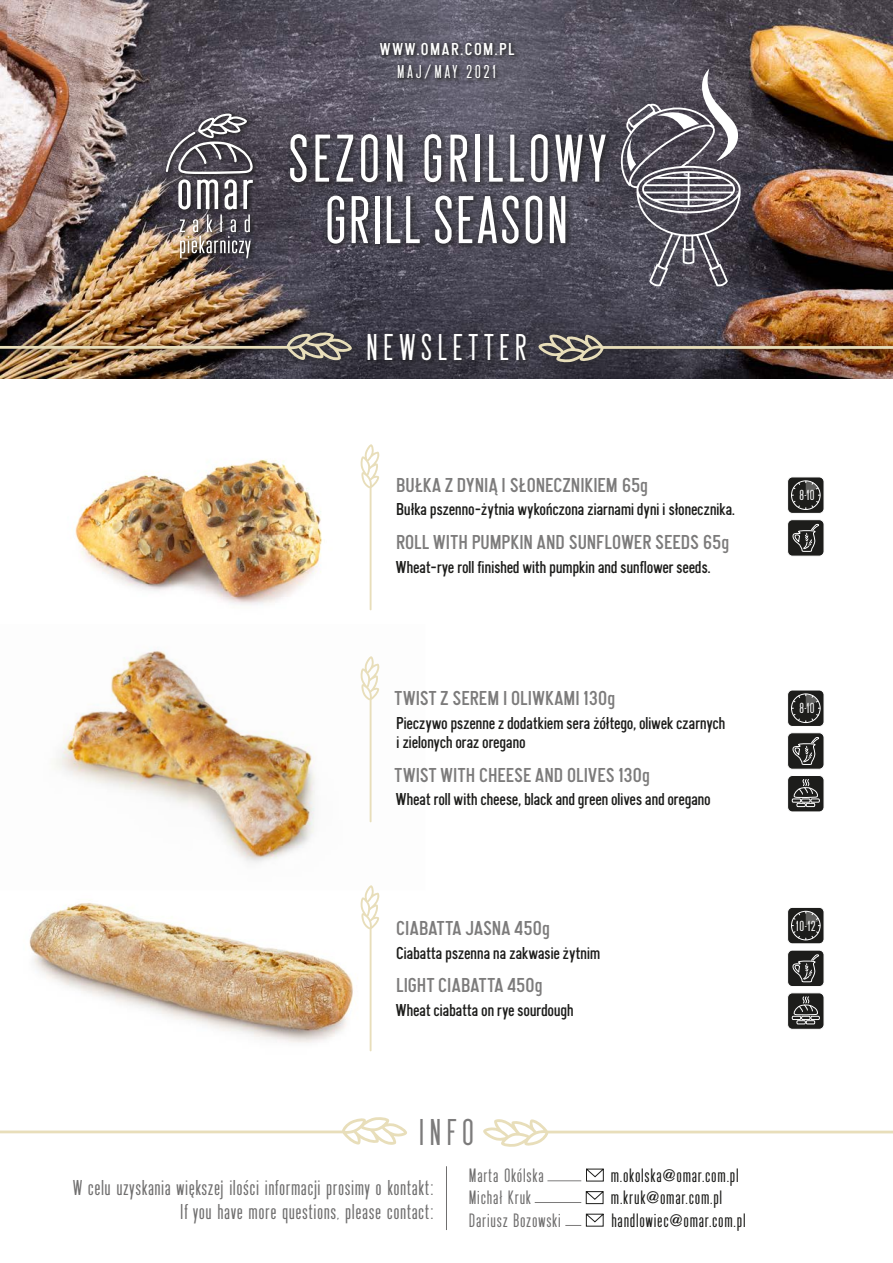
<style>
.page{position:relative;width:893px;height:1263px;background:#fff}
.page>*{position:absolute;margin:0;border:0;box-sizing:border-box;transform-origin:0 0}
.t1{font:70.5px/61.5px "Snv DOT Ext Con";letter-spacing:.015em;color:#fff;text-align:center}
.t2{font:39px "Snv DOT Ext Con";letter-spacing:.12em;color:#fff}
.t3{font:39px "Snv DOT Ext Con";color:#7c7b7b}
.t4{font:22.5px/24px "Snv DOT Ext Con";letter-spacing:-.01em;color:#706f6f;text-align:right}
.t5{font:21px "Snv DOT Reg Con";letter-spacing:.005em;color:#7c7b7b}
.t6{font:20.25px "Snv DOT Ext Con";color:#1d1d1b}
.t7{font:20.25px "Snv DOT Ext Con";letter-spacing:.005em;color:#706f6f}
.t8{font:19.5px "Snv DOT Ext Con";letter-spacing:.11em;color:#fff}
.t9{font:18px/19.5px "Snv DOT Reg Con";letter-spacing:-.025em;color:#1d1d1b}
.t10{font:18px "Snv DOT Reg Con";letter-spacing:.085em;color:#fff}
.t11{font:15.3px "Snv DOT Ext Con";color:#fff}
</style>
<div class="page">
<img style="left:0;top:0;width:893px;height:378px">
<div style="left:163px;top:110px;width:96px;height:154px;background:#1d1d1b;opacity:.75"></div>
<svg style="left:166px;top:114px;width:87px;height:144px;background:#716c70"></svg>
<div style="left:363px;top:328px;width:171px;height:40px;background:#1d1d1b;opacity:.51"></div>
<div style="left:285px;top:129px;width:329px;height:122px;background:#1d1d1b;opacity:.55"></div>
<div style="left:0;top:327px;width:360px;height:41px;background:#1d1d1b;opacity:.44"></div>
<img style="left:0;top:332px;width:352px;height:28px">
<div style="left:534px;top:329px;width:359px;height:41px;background:#1d1d1b;opacity:.44"></div>
<img style="left:538px;top:334px;width:355px;height:29px">
<svg style="left:617px;top:69px;width:124px;height:217px;background:#68646e"></svg>
<div style="left:395px;top:62px;width:106px;height:23px;background:#1d1d1b;opacity:.75"></div>
<div style="left:377px;top:39px;width:144px;height:22px;background:#1d1d1b;opacity:.75"></div>
<img style="left:54px;top:651px;width:326px;height:198px">
<img style="left:75px;top:454px;width:305px;height:157px">
<img style="left:29px;top:849px;width:351px;height:203px">
<svg style="left:585px;top:1191px;width:19px;height:13px"></svg>
<svg style="left:586px;top:1168px;width:18px;height:14px"></svg>
<hr style="left:446px;top:1166px;width:1px;height:64px;background:#706f6f">
<svg style="left:0;top:1117px;width:407px;height:28px"></svg>
<svg style="left:483px;top:1119px;width:410px;height:28px"></svg>
<hr style="left:547px;top:1180px;width:34px;height:1px;background:#7c7b7b">
<hr style="left:535px;top:1202px;width:46px;height:1px;background:#7c7b7b">
<svg style="left:565px;top:1213px;width:39px;height:14px"></svg>
<svg style="left:360px;top:444px;width:19px;height:166px"></svg>
<svg style="left:360px;top:656px;width:19px;height:166px"></svg>
<svg style="left:360px;top:885px;width:19px;height:166px"></svg>
<div style="left:788px;top:477px;width:36px;height:36px;background:#1d1d1b;border-radius:5px"></div>
<div style="left:787px;top:476px;width:37px;height:38px;border:1px solid #fff;border-radius:5px"></div>
<div style="left:791px;top:480px;width:29px;height:30px;border:1px solid #fff;border-radius:50%"></div>
<svg style="left:792px;top:481px;width:28px;height:28px"></svg>
<div style="left:788px;top:775px;width:36px;height:37px;background:#1d1d1b;border-radius:5px"></div>
<div style="left:787px;top:775px;width:37px;height:37px;border:1px solid #fff;border-radius:5px"></div>
<div style="left:810px;top:798px;width:10px;height:4px;border:1px solid #fff"></div>
<svg style="left:792px;top:779px;width:27px;height:28px"></svg>
<div style="left:788px;top:520px;width:36px;height:36px;background:#1d1d1b;border-radius:5px"></div>
<div style="left:787px;top:519px;width:37px;height:37px;border:1px solid #fff;border-radius:5px"></div>
<svg style="left:792px;top:523px;width:27px;height:29px"></svg>
<div style="left:788px;top:690px;width:36px;height:36px;background:#1d1d1b;border-radius:5px"></div>
<div style="left:787px;top:690px;width:37px;height:37px;border:1px solid #fff;border-radius:5px"></div>
<div style="left:791px;top:693px;width:29px;height:30px;border:1px solid #fff;border-radius:50%"></div>
<svg style="left:792px;top:694px;width:28px;height:28px"></svg>
<div style="left:788px;top:733px;width:36px;height:36px;background:#1d1d1b;border-radius:5px"></div>
<div style="left:787px;top:732px;width:37px;height:38px;border:1px solid #fff;border-radius:5px"></div>
<svg style="left:792px;top:737px;width:27px;height:28px"></svg>
<div style="left:788px;top:907px;width:36px;height:37px;background:#1d1d1b;border-radius:5px"></div>
<div style="left:787px;top:907px;width:37px;height:37px;border:1px solid #fff;border-radius:5px"></div>
<div style="left:791px;top:911px;width:29px;height:29px;border:1px solid #fff;border-radius:50%"></div>
<svg style="left:792px;top:911px;width:28px;height:29px"></svg>
<div style="left:788px;top:993px;width:36px;height:36px;background:#1d1d1b;border-radius:5px"></div>
<div style="left:787px;top:992px;width:37px;height:38px;border:1px solid #fff;border-radius:5px"></div>
<div style="left:810px;top:1016px;width:10px;height:4px;border:1px solid #fff"></div>
<svg style="left:792px;top:996px;width:27px;height:28px"></svg>
<div style="left:788px;top:950px;width:36px;height:36px;background:#1d1d1b;border-radius:5px"></div>
<div style="left:787px;top:950px;width:37px;height:37px;border:1px solid #fff;border-radius:5px"></div>
<svg style="left:792px;top:954px;width:27px;height:29px"></svg>
<p class="t10" style="left:380px;top:38px;width:136px">WWW.OMAR.COM.PL</p>
<p class="t8" style="left:397px;top:62px;width:101px">MAJ/MAY 2021</p>
<h1 class="t1" style="left:287px;top:129px;width:321px">SEZON GRILLOWY<br>GRILL SEASON</h1>
<h2 class="t2" style="left:366px;top:327px;width:163px">NEWSLETTER</h2>
<p class="t5" style="left:396px;top:473px;width:254px">BUŁKA Z DYNIĄ I SŁONECZNIKIEM 65g</p>
<p class="t9" style="left:396px;top:500px;width:340px">Bułka pszenno-żytnia wykończona ziarnami dyni i słonecznika.</p>
<p class="t5" style="left:396px;top:530px;width:335px">ROLL WITH PUMPKIN AND SUNFLOWER SEEDS 65g</p>
<p class="t9" style="left:396px;top:557px;width:316px">Wheat-rye roll finished with pumpkin and sunflower seeds.</p>
<p class="t5" style="left:395px;top:686px;width:222px">TWIST Z SEREM I OLIWKAMI 130g</p>
<p class="t9" style="left:396px;top:713px;width:331px">Pieczywo pszenne z dodatkiem sera żółtego, oliwek czarnych i zielonych oraz oregano</p>
<p class="t5" style="left:395px;top:762px;width:257px">TWIST WITH CHEESE AND OLIVES 130g</p>
<p class="t9" style="left:396px;top:790px;width:316px">Wheat roll with cheese, black and green olives and oregano</p>
<p class="t5" style="left:396px;top:916px;width:155px">CIABATTA JASNA 450g</p>
<p class="t9" style="left:396px;top:943px;width:206px">Ciabatta pszenna na zakwasie żytnim</p>
<p class="t5" style="left:396px;top:973px;width:148px">LIGHT CIABATTA 450g</p>
<p class="t9" style="left:396px;top:1000px;width:179px">Wheat ciabatta on rye sourdough</p>
<h2 class="t3" style="left:418px;top:1111px;width:58px">INFO</h2>
<p class="t4" style="left:73px;top:1176px;width:362px">W celu uzyskania większej ilości informacji prosimy o kontakt:<br>If you have more questions, please contact:</p>
<p class="t7" style="left:469px;top:1164px;width:77px">Marta Okólska</p>
<p class="t6" style="left:610px;top:1164px;width:130px">m.okolska@omar.com.pl</p>
<p class="t7" style="left:469px;top:1187px;width:64px">Michał Kruk</p>
<p class="t6" style="left:610px;top:1187px;width:114px">m.kruk@omar.com.pl</p>
<p class="t7" style="left:469px;top:1209px;width:94px">Dariusz Bozowski</p>
<p class="t6" style="left:611px;top:1209px;width:137px">handlowiec@omar.com.pl</p>
<p class="t11" style="left:799px;top:487px;width:17px">8-10</p>
<p class="t11" style="left:799px;top:700px;width:17px">8-10</p>
<p class="t11" style="left:796px;top:917px;width:21px">10-12</p>
</div>
